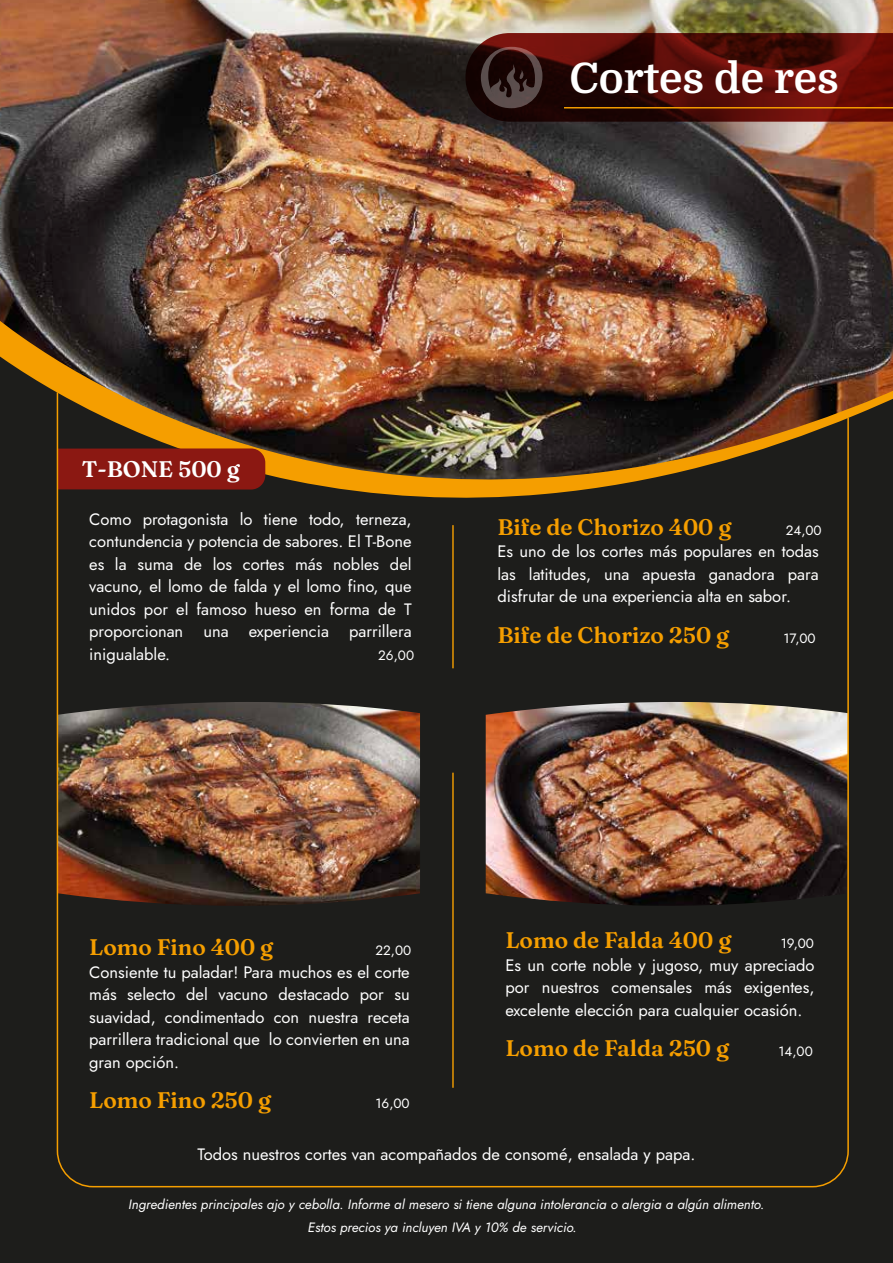
<style>
.page{position:relative;width:893px;height:1263px;background:#1d1d1b}
.page>*{position:absolute;margin:0;border:0;box-sizing:border-box;transform-origin:0 0}
.t1{font:700 42px "Domine";color:#fff}
.t2{font:900 22.5px "Fraunces 9 pt";color:#f59e00}
.t3{font:900 22.5px "Fraunces 9 pt";color:#fff}
.t4{font:16.5px/22.5px "Jost";color:#fff;text-align:justify}
.t5{font:italic 13.5px/22.5px "Jost";color:#fff}
.t6{font:13.5px "Jost";color:#fff}
</style>
<div class="page">
<img style="left:0;top:0;width:893px;height:295px">
<svg style="left:465px;top:33px;width:428px;height:89px"></svg>
<hr style="left:564px;top:107px;width:329px;height:1px;background:#f59e00">
<img style="left:0;top:295px;width:893px;height:122px">
<img style="left:56px;top:391px;width:794px;height:797px">
<h1 class="t1" style="left:570px;top:54px;width:271px">Cortes de res</h1>
<h2 class="t3" style="left:82px;top:451px;width:159px">T-BONE 500 g</h2>
<p class="t4" style="left:89px;top:508px;width:324px">Como protagonista lo tiene todo, terneza, contundencia y potencia de sabores. El T-Bone es la suma de los cortes más nobles del vacuno, el lomo de falda y el lomo fino, que unidos por el famoso hueso en forma de T proporcionan una experiencia parrillera inigualable.</p>
<p class="t6" style="left:378px;top:646px;width:37px">26,00</p>
<h2 class="t2" style="left:497px;top:509px;width:236px">Bife de Chorizo 400 g</h2>
<p class="t6" style="left:786px;top:521px;width:37px">24,00</p>
<p class="t4" style="left:497px;top:540px;width:323px">Es uno de los cortes más populares en todas las latitudes, una apuesta ganadora para disfrutar de una experiencia alta en sabor.</p>
<h2 class="t2" style="left:497px;top:617px;width:233px">Bife de Chorizo 250 g</h2>
<p class="t6" style="left:783px;top:629px;width:34px">17,00</p>
<h2 class="t2" style="left:89px;top:930px;width:186px">Lomo Fino 400 g</h2>
<p class="t6" style="left:375px;top:941px;width:37px">22,00</p>
<p class="t4" style="left:89px;top:961px;width:322px">Consiente tu paladar! Para muchos es el corte más selecto del vacuno destacado por su suavidad, condimentado con nuestra receta parrillera tradicional que lo convierten en una gran opción.</p>
<h2 class="t2" style="left:89px;top:1083px;width:183px">Lomo Fino 250 g</h2>
<p class="t6" style="left:375px;top:1094px;width:36px">16,00</p>
<h2 class="t2" style="left:505px;top:923px;width:228px">Lomo de Falda 400 g</h2>
<p class="t6" style="left:781px;top:934px;width:35px">19,00</p>
<p class="t4" style="left:505px;top:954px;width:311px">Es un corte noble y jugoso, muy apreciado por nuestros comensales más exigentes, excelente elección para cualquier ocasión.</p>
<h2 class="t2" style="left:505px;top:1031px;width:225px">Lomo de Falda 250 g</h2>
<p class="t6" style="left:778px;top:1042px;width:36px">14,00</p>
<p class="t4" style="left:198px;top:1143px;width:499px">Todos nuestros cortes van acompañados de consomé, ensalada y papa.</p>
<p class="t5" style="left:308px;top:1193px;width:458px;text-indent:-179px">Ingredientes principales ajo y cebolla. Informe al mesero si tiene alguna intolerancia o alergia a algún alimento.<br>Estos precios ya incluyen IVA y 10% de servicio.</p>
</div>
